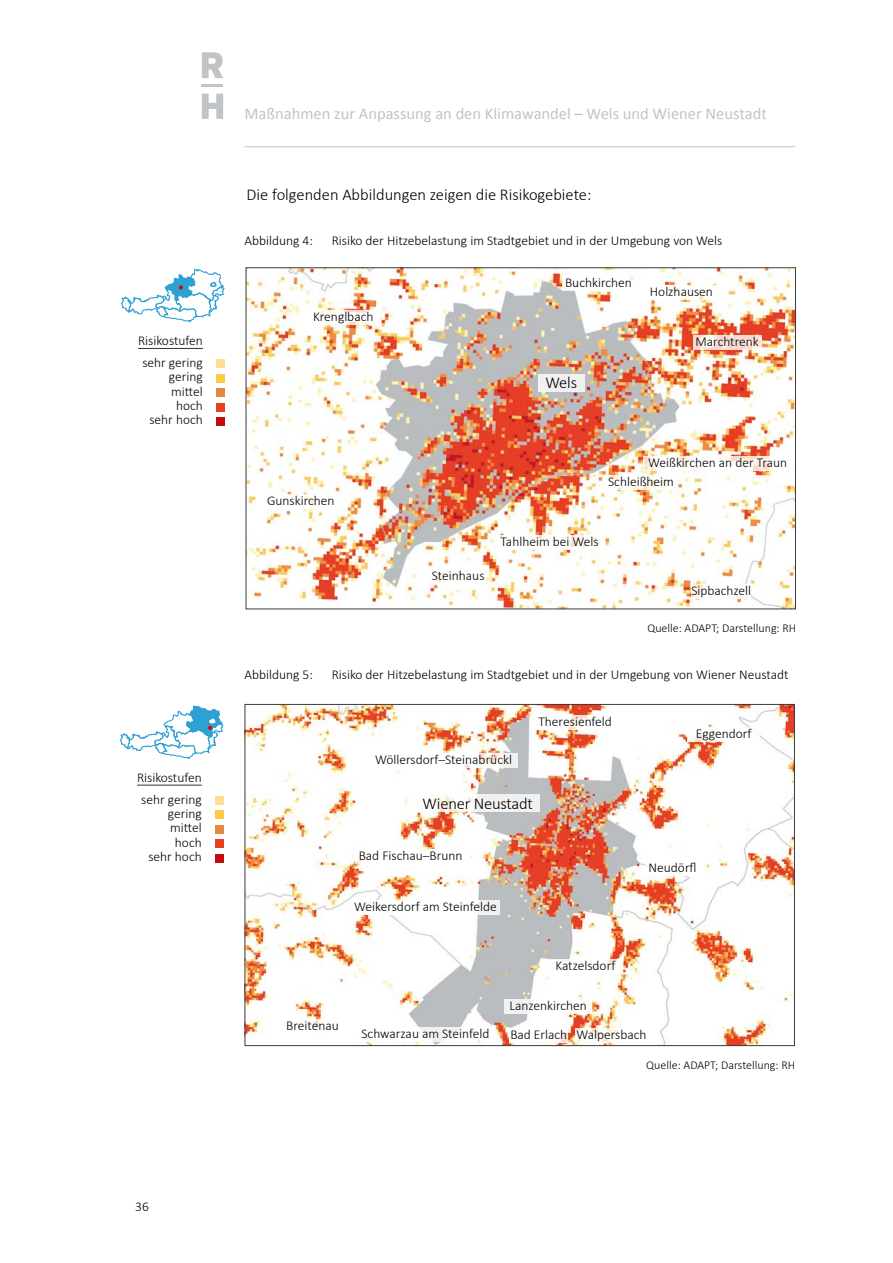
<style>
.page{position:relative;width:893px;height:1263px;background:#fff}
.page>*{position:absolute;margin:0;border:0;box-sizing:border-box;transform-origin:0 0}
.t1{font:16.5px "Calibri";color:#c0c4c6}
.Langfassung_Standard{font:300 16.5px "Calibri";color:#000}
.t2{font:16.5px "Calibri Light 2";letter-spacing:-.01em;color:#000}
.Langfassung_Abbildungsbeschriftung{font:300 13.5px/21.8px "Calibri";color:#000;text-align:center}
.t3{font:13.5px "Calibri Light 2";color:#000}
.t4{font:12px "Calibri Light 2";color:#000}
.s1{font-family:"Calibri Light 2";font-weight:400}
.s2{font-family:"Calibri";font-weight:300}
</style>
<div class="page">
<hr style="left:244px;top:146px;width:551px;height:1px;background:#c0c4c6">
<svg style="left:202px;top:94px;width:21px;height:25px"></svg>
<svg style="left:202px;top:52px;width:21px;height:26px"></svg>
<hr style="left:202px;top:85px;width:21px;height:2px;background:#c0c4c6">
<img style="left:248px;top:269px;width:546px;height:338px">
<div style="left:431px;top:569px;width:55px;height:15px;background:#fff"></div>
<hr style="left:138px;top:348px;width:65px;height:1px;background:#3c3c3b">
<div style="left:216px;top:417px;width:8px;height:9px;background:#c00d0e"></div>
<div style="left:216px;top:388px;width:8px;height:9px;background:#e58642"></div>
<div style="left:216px;top:359px;width:8px;height:9px;background:#ffde94"></div>
<div style="left:216px;top:374px;width:8px;height:8px;background:#feca44"></div>
<div style="left:216px;top:403px;width:8px;height:8px;background:#e7411f"></div>
<div style="left:265px;top:494px;width:72px;height:15px;background:#fff"></div>
<svg style="left:307px;top:310px;width:72px;height:15px"></svg>
<div style="left:499px;top:535px;width:102px;height:15px;background:#fff"></div>
<svg style="left:605px;top:475px;width:72px;height:15px"></svg>
<svg style="left:691px;top:584px;width:60px;height:14px"></svg>
<svg style="left:643px;top:456px;width:149px;height:15px"></svg>
<svg style="left:693px;top:335px;width:68px;height:15px"></svg>
<div style="left:645px;top:285px;width:73px;height:15px;background:#fff"></div>
<div style="left:562px;top:276px;width:73px;height:15px;background:#fff"></div>
<svg style="left:121px;top:268px;width:104px;height:54px"></svg>
<div style="left:538px;top:374px;width:47px;height:17px;background:#f1f1f2"></div>
<img style="left:247px;top:706px;width:546px;height:338px">
<svg style="left:504px;top:999px;width:88px;height:15px"></svg>
<hr style="left:137px;top:785px;width:65px;height:1px;background:#3c3c3b">
<div style="left:215px;top:854px;width:8px;height:8px;background:#c00d0e"></div>
<div style="left:215px;top:825px;width:8px;height:8px;background:#e58642"></div>
<div style="left:215px;top:796px;width:8px;height:8px;background:#ffde94"></div>
<div style="left:215px;top:810px;width:8px;height:9px;background:#feca44"></div>
<div style="left:215px;top:839px;width:8px;height:9px;background:#e7411f"></div>
<div style="left:351px;top:900px;width:149px;height:15px;background:#fff"></div>
<svg style="left:369px;top:753px;width:149px;height:15px"></svg>
<div style="left:551px;top:959px;width:68px;height:15px;background:#fff"></div>
<div style="left:645px;top:861px;width:55px;height:15px;background:#fff"></div>
<div style="left:687px;top:727px;width:73px;height:15px;background:#fff"></div>
<div style="left:533px;top:715px;width:85px;height:15px;background:#fff"></div>
<svg style="left:355px;top:1027px;width:141px;height:15px"></svg>
<div style="left:509px;top:1028px;width:59px;height:15px;background:#fff"></div>
<svg style="left:575px;top:1028px;width:73px;height:15px"></svg>
<div style="left:284px;top:1019px;width:57px;height:15px;background:#fff"></div>
<div style="left:355px;top:849px;width:111px;height:15px;background:#fff"></div>
<svg style="left:120px;top:705px;width:104px;height:54px"></svg>
<svg style="left:415px;top:794px;width:125px;height:18px;fill:#f4f1f2"></svg>
<p class="Langfassung_Abbildungsbeschriftung" style="left:138px;top:330px;width:66px">Risikostufen <span class="s1">sehr gering</span></p>
<p class="Langfassung_Abbildungsbeschriftung" style="left:171px;top:384px;width:33px;line-height:14.2px">mittel <span class="s1">hoch</span></p>
<p class="t3" style="left:169px;top:369px;width:35px">gering</p>
<p class="t3" style="left:149px;top:411px;width:55px">sehr hoch</p>
<p class="Langfassung_Abbildungsbeschriftung" style="left:137px;top:766px;width:66px">Risikostufen <span class="s1">sehr gering</span></p>
<p class="Langfassung_Abbildungsbeschriftung" style="left:170px;top:821px;width:33px;line-height:14.2px">mittel <span class="s1">hoch</span></p>
<p class="t3" style="left:168px;top:805px;width:35px">gering</p>
<p class="t3" style="left:148px;top:848px;width:55px">sehr hoch</p>
<p class="t1" style="left:244px;top:103px;width:524px">Maßnahmen zur Anpassung an den Klimawandel – Wels und Wiener Neustadt</p>
<p class="t1" style="left:246px;top:106px;width:56px">005.128</p>
<p class="Langfassung_Standard" style="left:247px;top:184px;width:346px">Die folgenden Abbildungen zeigen die Risikogebiete:</p>
<p class="Langfassung_Abbildungsbeschriftung" style="left:244px;top:230px;width:70px">Abbildung 4:</p>
<p class="Langfassung_Abbildungsbeschriftung" style="left:332px;top:230px;width:392px">Risiko der Hitzebelastung im Stadtgebiet und in der Umgebung von Wels</p>
<p class="t3" style="left:313px;top:308px;width:62px">Krenglbach</p>
<p class="Langfassung_Abbildungsbeschriftung" style="left:267px;top:489px;width:69px">Gunskirchen</p>
<p class="Langfassung_Abbildungsbeschriftung" style="left:565px;top:272px;width:68px">Buchkirchen</p>
<p class="t2" style="left:545px;top:373px;width:33px">Wels</p>
<p class="Langfassung_Abbildungsbeschriftung" style="left:650px;top:280px;width:65px">Holzhausen</p>
<p class="Langfassung_Abbildungsbeschriftung" style="left:695px;top:331px;width:65px">Marchtrenk</p>
<p class="Langfassung_Abbildungsbeschriftung" style="left:648px;top:452px;width:141px">Weißkirchen an der Traun</p>
<p class="Langfassung_Abbildungsbeschriftung" style="left:608px;top:470px;width:67px">Schleißheim</p>
<p class="t3" style="left:432px;top:567px;width:54px">Steinhaus</p>
<p class="t3" style="left:500px;top:533px;width:100px">Tahlheim bei Wels</p>
<p class="Langfassung_Abbildungsbeschriftung" style="left:691px;top:579px;width:61px">Sipbachzell</p>
<p class="t4" style="left:647px;top:621px;width:150px">Quelle: ADAPT; Darstellung: RH</p>
<p class="Langfassung_Abbildungsbeschriftung" style="left:244px;top:663px;width:70px">Abbildung 5:</p>
<p class="Langfassung_Abbildungsbeschriftung" style="left:332px;top:663px;width:458px">Risiko der Hitzebelastung im Stadtgebiet und in der Umgebung von Wiener Neustadt</p>
<p class="Langfassung_Abbildungsbeschriftung" style="left:375px;top:749px;width:138px">Wöllersdorf–Steinabrückl</p>
<p class="Langfassung_Abbildungsbeschriftung" style="left:538px;top:710px;width:75px">Theresienfeld</p>
<p class="t2" style="left:422px;top:793px;width:112px">Wiener Neustadt</p>
<p class="Langfassung_Abbildungsbeschriftung" style="left:359px;top:844px;width:105px">Bad Fischau–Brunn</p>
<p class="Langfassung_Abbildungsbeschriftung" style="left:354px;top:896px;width:144px">Weikersdorf am Steinfelde</p>
<p class="Langfassung_Abbildungsbeschriftung" style="left:696px;top:722px;width:57px">Eggendorf</p>
<p class="Langfassung_Abbildungsbeschriftung" style="left:649px;top:857px;width:49px">Neudörfl</p>
<p class="Langfassung_Abbildungsbeschriftung" style="left:286px;top:1014px;width:54px">Breitenau</p>
<p class="Langfassung_Abbildungsbeschriftung" style="left:556px;top:955px;width:61px">Katzelsdorf</p>
<p class="Langfassung_Abbildungsbeschriftung" style="left:509px;top:995px;width:79px">Lanzenkirchen</p>
<p class="Langfassung_Abbildungsbeschriftung" style="left:361px;top:1023px;width:129px">Schwarzau am Steinfeld</p>
<p class="t3" style="left:510px;top:1026px;width:138px"><span class="s2">Bad Erlach</span> Walpersbach</p>
<p class="t4" style="left:646px;top:1057px;width:150px">Quelle: ADAPT; Darstellung: RH</p>
<p class="t3" style="left:135px;top:1198px;width:15px">36</p>
</div>
